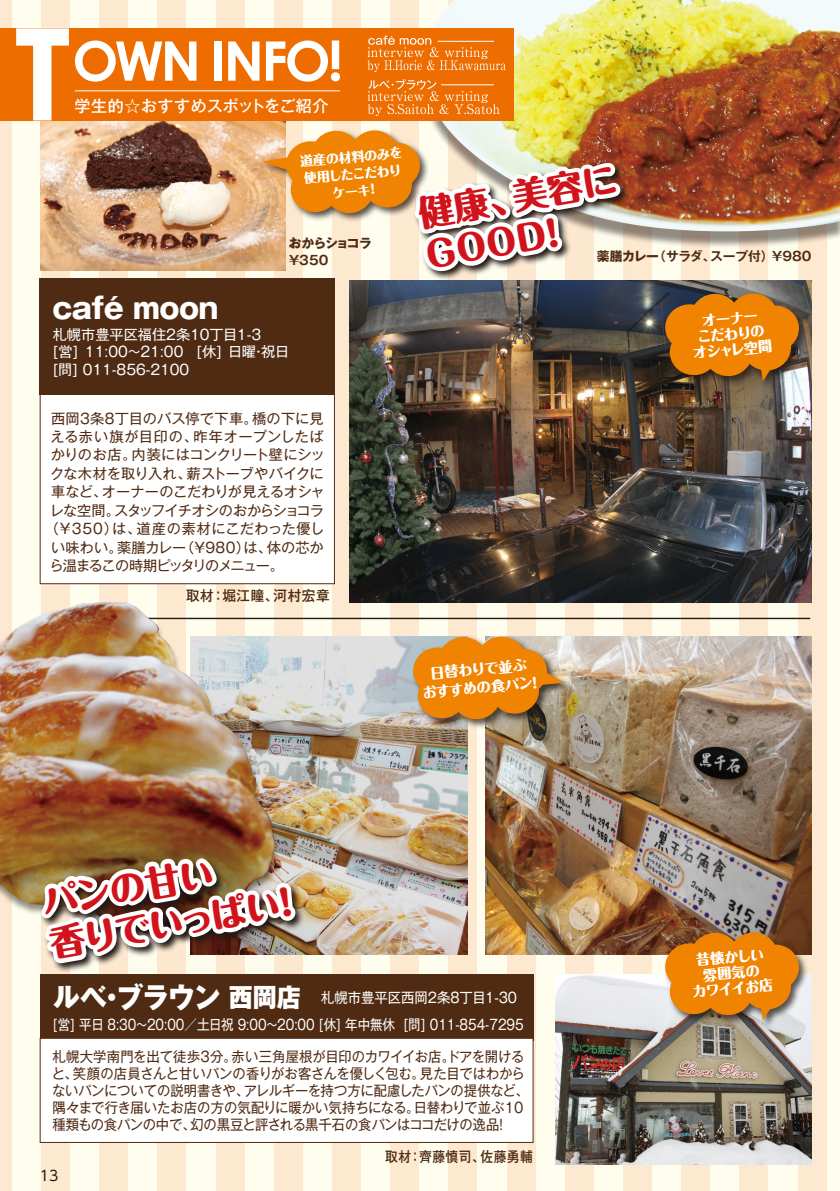
<style>
.page{position:relative;width:840px;height:1191px;background:#fff}
.page>*{position:absolute;margin:0;border:0;box-sizing:border-box;transform-origin:0 0}
.t1{font:800 35.4px/42.6px "Maru Fo Pro";color:#d1131c}
.t2{font:800 28.4px "Gothic MB101 Pro";color:#fff}
.t3{font:500 16px "Gothic MB101 Pro";letter-spacing:.02em;color:#fff}
.t4{font:14.2px/17px "Gothic MB101 Pro";letter-spacing:-.01em;color:#502b13;scale:.94 1}
.t5{font:14.2px "Gothic MB101 Pro";letter-spacing:-.01em;color:#502b13}
.t6{font:14.2px/27px "Gothic MB101 Pro";color:#fff;scale:.94 1}
.t7{font:14.2px/17px "Gothic MB101 Pro";color:#fff}
.t8{font:800 14.2px/15.6px "Maru Fo Pro";color:#fff;text-align:center}
.t9{font:14.2px "Gothic MB101 Pro";letter-spacing:-.07em;color:#502b13}
.t10{font:14.2px "Gothic MB101 Pro";letter-spacing:.045em;color:#502b13}
.t11{font:14.2px "Gothic MB101 Pro";letter-spacing:.015em;color:#502b13}
.t12{font:14.2px "Gothic MB101 Pro";letter-spacing:.035em;color:#502b13}
.t13{font:14.2px "Gothic MB101 Pro";letter-spacing:-.1em;color:#502b13}
.t14{font:500 14.2px "Gothic MB101 Pro";letter-spacing:.04em;color:#502b13;scale:.9 1}
.t15{font:500 14.2px "Gothic MB101 Pro";letter-spacing:.04em;color:#502b13;scale:.96 1}
.t16{font:14.2px "UD Shin Go Pro";color:#231916}
.t17{font:800 12.8px/17.2px "Maru Fo Pro";color:#fff;text-align:center}
.t18{font:700 12.8px "Gothic MB101 Pro De";letter-spacing:-.01em;color:#502b13}
.t19{font:700 12.8px/17px "Gothic MB101 Pro";letter-spacing:-.08em;color:#502b13}
.s1{font-family:"Gothic MB101 Pro De"}
.s2{font-family:"Gothic MB101 Pro"}
.s3{font-weight:800;font-size:28.4px}
.s4{font-weight:800;font-size:25.6px}
</style>
<div class="page">
<div style="left:0;top:0;width:839px;height:1191px;background:#fffeee"></div>
<div style="left:0;top:0;width:11px;height:1191px;background:#fde9d0"></div>
<div style="left:41px;top:0;width:28px;height:1191px;background:#fde9d0"></div>
<div style="left:99px;top:0;width:29px;height:1191px;background:#fde9d0"></div>
<div style="left:157px;top:0;width:29px;height:1191px;background:#fde9d0"></div>
<div style="left:216px;top:0;width:28px;height:1191px;background:#fde9d0"></div>
<div style="left:274px;top:0;width:28px;height:1191px;background:#fde9d0"></div>
<div style="left:332px;top:0;width:28px;height:1191px;background:#fde9d0"></div>
<div style="left:448px;top:0;width:29px;height:1191px;background:#fde9d0"></div>
<div style="left:390px;top:0;width:28px;height:1191px;background:#fde9d0"></div>
<div style="left:797px;top:0;width:28px;height:1191px;background:#fde9d0"></div>
<div style="left:739px;top:0;width:28px;height:1191px;background:#fde9d0"></div>
<div style="left:681px;top:0;width:28px;height:1191px;background:#fde9d0"></div>
<div style="left:623px;top:0;width:28px;height:1191px;background:#fde9d0"></div>
<div style="left:564px;top:0;width:29px;height:1191px;background:#fde9d0"></div>
<div style="left:506px;top:0;width:29px;height:1191px;background:#fde9d0"></div>
<img style="left:40px;top:120px;width:188px;height:150px">
<img style="left:485px;top:636px;width:325px;height:318px">
<img style="left:281px;top:636px;width:186px;height:318px">
<img style="left:555px;top:974px;width:256px;height:190px">
<hr style="left:40px;top:618px;width:769px;height:1px;background:#231916">
<div style="left:40px;top:974px;width:493px;height:66px;background:#502b13"></div>
<div style="left:40px;top:1037px;width:493px;height:105px;background:#fff;border:1px solid #502b13"></div>
<img style="left:349px;top:280px;width:462px;height:322px">
<img style="left:433px;top:0;width:406px;height:240px">
<div style="left:40px;top:392px;width:294px;height:192px;background:#fff;border:1px solid #502b13"></div>
<div style="left:40px;top:279px;width:294px;height:116px;background:#502b13"></div>
<div style="left:411px;top:635px;width:162px;height:94px;background:#231916;opacity:.75"></div>
<svg style="left:412px;top:636px;width:152px;height:84px;background:#d98c2e"></svg>
<div style="left:662px;top:292px;width:146px;height:98px;background:#231916;opacity:.75"></div>
<svg style="left:663px;top:293px;width:136px;height:88px;background:#c47312"></svg>
<div style="left:662px;top:930px;width:146px;height:99px;background:#231916;opacity:.75"></div>
<svg style="left:663px;top:931px;width:136px;height:89px;background:#d6811f"></svg>
<div style="left:0;top:28px;width:513px;height:92px;background:#ed6d00"></div>
<svg style="left:16px;top:28px;width:53px;height:92px"></svg>
<svg style="left:75px;top:40px;width:121px;height:42px"></svg>
<div style="left:214px;top:41px;width:8px;height:40px;background:#fff"></div>
<hr style="left:75px;top:90px;width:265px;height:1px;background:#fff">
<img style="left:228px;top:36px;width:397px;height:304px">
<hr style="left:441px;top:84px;width:52px;height:1px;background:#fff">
<hr style="left:437px;top:41px;width:56px;height:1px;background:#fff">
<img style="left:0;top:602px;width:275px;height:331px">
<img style="left:30px;top:637px;width:270px;height:337px">
<p class="t3" style="left:74px;top:93px;width:255px">学生的☆おすすめスポットをご紹介</p>
<p class="t17" style="left:299px;top:151px;width:103px;rotate:-5deg">道産の材料のみを使用したこだわりケーキ!</p>
<p class="t19" style="left:287px;top:233px;width:85px">おからショコラ<span class="s1">￥350</span></p>
<p class="t2" style="left:53px;top:284px;width:167px">CAFÉ MOON</p>
<p class="t7" style="left:53px;top:324px;width:238px">札幌市豊平区福住2条10丁目1-3<br>[営] 11:00〜21:00 [休] 日曜・祝日[問] 011-856-2100</p>
<p class="t11" style="left:51px;top:406px;width:274px">西岡3条8丁目のバス停で下車。橋の下に見</p>
<p class="t12" style="left:50px;top:425px;width:275px">える赤い旗が目印の、昨年オープンしたば</p>
<p class="t5" style="left:51px;top:443px;width:275px">かりのお店。内装にはコンクリート壁にシッ</p>
<p class="t5" style="left:50px;top:461px;width:275px">クな木材を取り入れ、薪ストーブやバイクに</p>
<p class="t5" style="left:51px;top:480px;width:275px">車など、オーナーのこだわりが見えるオシャ</p>
<p class="t9" style="left:50px;top:498px;width:275px">レな空間。スタッフイチオシのおからショコラ</p>
<p class="t10" style="left:45px;top:517px;width:281px">（¥350）は、道産の素材にこだわった優し</p>
<p class="t5" style="left:51px;top:535px;width:274px">い味わい。薬膳カレー（¥980）は、体の芯か</p>
<p class="t13" style="left:50px;top:554px;width:236px">ら温まるこの時期ピッタリのメニュー。</p>
<p class="t15" style="left:186px;top:583px;width:151px">取材：堀江瞳、河村宏章</p>
<p class="t1" style="left:414px;top:189px;width:202px;rotate:-10deg">健康、美容に<br>GOOD!</p>
<p class="t18" style="left:596px;top:245px;width:216px"><span class="s2">薬膳カレー</span>（サラダ、スープ付）￥980</p>
<p class="t8" style="left:689px;top:312px;width:81px;rotate:-5deg">オーナー<br>こだわりのオシャレ空間</p>
<p class="t8" style="left:420px;top:663px;width:121px;line-height:18.4px;rotate:-5deg">日替わりで並ぶ<br>おすすめの食パン！</p>
<p class="t1" style="left:38px;top:877px;width:258px;rotate:-10deg">パンの甘い<br>香りでいっぱい！</p>
<p class="t6" style="left:53px;top:981px;width:502px"><span class="s3">ルべ・ブラウン</span> <span class="s4">西岡店</span> 札幌市豊平区西岡2条8丁目1-30 [営] 平日 8:30〜20:00／土日祝 9:00〜20:00 [休] 年中無休 [問] 011-854-7295</p>
<p class="t4" style="left:52px;top:1045px;width:509px">札幌大学南門を出て徒歩３分。赤い三角屋根が目印のカワイイお店。ドアを開けると、笑顔の店員さんと甘いパンの香りがお客さんを優しく包む。見た目ではわからないパンについての説明書きや、アレルギーを持つ方に配慮したパンの提供など、隅々まで行き届いたお店の方の気配りに暖かい気持ちになる。日替わりで並ぶ１０種類もの食パンの中で、幻の黒豆と評される黒千石の食パンはココだけの逸品！</p>
<p class="t16" style="left:40px;top:1163px;width:20px">13</p>
<p class="t14" style="left:385px;top:1145px;width:166px">取材：齊藤慎司、佐藤勇輔</p>
<p class="t8" style="left:688px;top:951px;width:83px;rotate:-5deg">昔懐かしい雰囲気の<br>カワイイお店</p>
</div>
